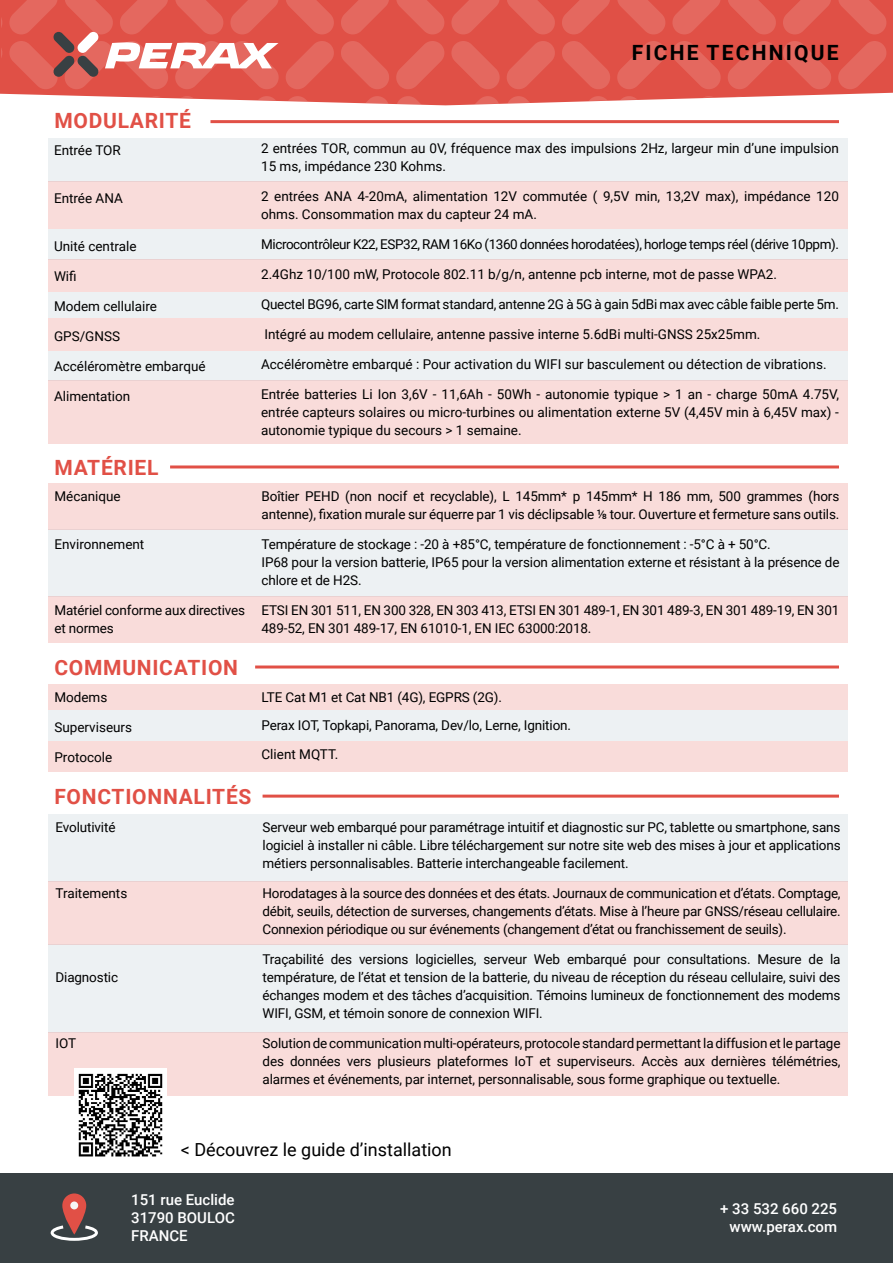
<style>
.page{position:relative;width:893px;height:1263px;background:#fff}
.page>*{position:absolute;margin:0;border:0;box-sizing:border-box;transform-origin:0 0}
.t1{font:700 21px "Roboto";letter-spacing:.035em;color:#e15046}
.t2{font:700 21px "Roboto";letter-spacing:.105em;color:#000}
.t3{font:18px "Roboto";color:#000}
.t4{font:500 15px/18px "Roboto";color:#fff;text-align:justify}
.t5{font:13.5px/18px "Roboto";letter-spacing:-.01em;color:#000}
.t6{font:13.5px "Roboto";letter-spacing:-.03em;color:#000}
</style>
<div class="page">
<div style="left:0;top:0;width:893px;height:96px;background:#e05046"></div>
<div style="left:48px;top:138px;width:800px;height:43px;background:#edf1f3"></div>
<div style="left:48px;top:229px;width:800px;height:30px;background:#edf1f3"></div>
<div style="left:48px;top:351px;width:800px;height:29px;background:#edf1f3"></div>
<div style="left:48px;top:292px;width:800px;height:26px;background:#edf1f3"></div>
<div style="left:48px;top:529px;width:800px;height:68px;background:#edf1f3"></div>
<div style="left:48px;top:483px;width:800px;height:46px;background:#f9dcda"></div>
<div style="left:48px;top:597px;width:800px;height:46px;background:#f9dcda"></div>
<div style="left:48px;top:181px;width:800px;height:48px;background:#f9dcda"></div>
<div style="left:48px;top:259px;width:800px;height:33px;background:#f9dcda"></div>
<div style="left:48px;top:318px;width:800px;height:33px;background:#f9dcda"></div>
<div style="left:48px;top:380px;width:800px;height:63px;background:#f9dcda"></div>
<div style="left:48px;top:685px;width:800px;height:25px;background:#f9dcda"></div>
<div style="left:48px;top:741px;width:800px;height:30px;background:#f9dcda"></div>
<div style="left:48px;top:710px;width:800px;height:31px;background:#edf1f3"></div>
<div style="left:48px;top:814px;width:800px;height:67px;background:#edf1f3"></div>
<div style="left:48px;top:944px;width:800px;height:89px;background:#edf1f3"></div>
<div style="left:48px;top:881px;width:800px;height:63px;background:#f9dcda"></div>
<div style="left:48px;top:1033px;width:800px;height:63px;background:#f9dcda"></div>
<hr style="left:210px;top:120px;width:629px;height:3px;background:#e15046">
<hr style="left:170px;top:465px;width:669px;height:3px;background:#e15046">
<hr style="left:255px;top:665px;width:584px;height:3px;background:#e15046">
<hr style="left:263px;top:795px;width:576px;height:3px;background:#e15046">
<div style="left:0;top:1174px;width:893px;height:89px;background:#384043"></div>
<svg style="left:62px;top:1193px;width:24px;height:41px"></svg>
<svg style="left:51px;top:1225px;width:47px;height:16px"></svg>
<div style="left:70px;top:1201px;width:8px;height:8px;background:#f6f6f6;border-radius:50%"></div>
<img style="left:74px;top:1069px;width:92px;height:88px">
<svg style="left:89px;top:96px;width:687px;height:9px"></svg>
<svg style="left:1px;top:0;width:887px;height:89px"></svg>
<h1 class="t2" style="left:632px;top:38px;width:208px">FICHE TECHNIQUE</h1>
<h1 class="t1" style="left:54px;top:106px;width:138px">MODULARITÉ</h1>
<p class="t5" style="left:54px;top:140px;width:68px">Entrée TOR</p>
<p class="t5" style="left:54px;top:188px;width:70px">Entrée ANA</p>
<p class="t5" style="left:54px;top:236px;width:84px">Unité centrale</p>
<p class="t5" style="left:54px;top:266px;width:24px">Wifi</p>
<p class="t5" style="left:54px;top:296px;width:105px">Modem cellulaire</p>
<p class="t5" style="left:54px;top:326px;width:68px">GPS/GNSS</p>
<p class="t5" style="left:54px;top:356px;width:153px">Accéléromètre embarqué</p>
<p class="t5" style="left:54px;top:386px;width:78px">Alimentation</p>
<h1 class="t1" style="left:54px;top:453px;width:106px">MATÉRIEL</h1>
<p class="t5" style="left:54px;top:487px;width:68px">Mécanique</p>
<p class="t5" style="left:54px;top:535px;width:91px">Environnement</p>
<p class="t5" style="left:54px;top:601px;width:192px">Matériel conforme aux directives et normes</p>
<h1 class="t1" style="left:54px;top:653px;width:185px">COMMUNICATION</h1>
<p class="t5" style="left:54px;top:688px;width:55px">Modems</p>
<p class="t5" style="left:54px;top:718px;width:79px">Superviseurs</p>
<p class="t5" style="left:54px;top:748px;width:59px">Protocole</p>
<h1 class="t1" style="left:54px;top:782px;width:199px">FONCTIONNALITÉS</h1>
<p class="t5" style="left:55px;top:818px;width:62px">Evolutivité</p>
<p class="t5" style="left:55px;top:884px;width:73px">Traitements</p>
<p class="t5" style="left:55px;top:968px;width:64px">Diagnostic</p>
<p class="t5" style="left:55px;top:1034px;width:22px">IOT</p>
<p class="t5" style="left:261px;top:139px;width:579px">2 entrées TOR, commun au 0V, fréquence max des impulsions 2Hz, largeur min d’une impulsion<br>15 ms, impédance 230 Kohms.</p>
<p class="t5" style="left:261px;top:187px;width:579px">2 entrées ANA 4-20mA, alimentation 12V commutée ( 9,5V min, 13,2V max), impédance 120 ohms. Consommation max du capteur 24 mA.</p>
<p class="t6" style="left:261px;top:235px;width:579px">Microcontrôleur K22, ESP32, RAM 16Ko (1360 données horodatées), horloge temps réel (dérive 10ppm).</p>
<p class="t5" style="left:261px;top:265px;width:517px">2.4Ghz 10/100 mW, Protocole 802.11 b/g/n, antenne pcb interne, mot de passe WPA2.</p>
<p class="t5" style="left:261px;top:295px;width:579px">Quectel BG96, carte SIM format standard, antenne 2G à 5G à gain 5dBi max avec câble faible perte 5m.</p>
<p class="t5" style="left:264px;top:325px;width:497px">Intégré au modem cellulaire, antenne passive interne 5.6dBi multi-GNSS 25x25mm.</p>
<p class="t5" style="left:261px;top:355px;width:567px">Accéléromètre embarqué : Pour activation du WIFI sur basculement ou détection de vibrations.</p>
<p class="t5" style="left:261px;top:385px;width:579px;text-align:justify">Entrée batteries Li Ion 3,6V - 11,6Ah - 50Wh - autonomie typique &gt; 1 an - charge 50mA 4.75V, entrée capteurs solaires ou micro-turbines ou alimentation externe 5V (4,45V min à 6,45V max) - autonomie typique du secours &gt; 1 semaine.</p>
<p class="t5" style="left:261px;top:487px;width:579px">Boîtier PEHD (non nocif et recyclable), L 145mm* p 145mm* H 186 mm, 500 grammes (hors antenne), fixation murale sur équerre par 1 vis déclipsable ⅛ tour. Ouverture et fermeture sans outils.</p>
<p class="t5" style="left:261px;top:535px;width:579px">Température de stockage : -20 à +85°C, température de fonctionnement : -5°C à + 50°C.<br>IP68 pour la version batterie, IP65 pour la version alimentation externe et résistant à la présence de chlore et de H2S.</p>
<p class="t5" style="left:261px;top:601px;width:579px">ETSI EN 301 511, EN 300 328, EN 303 413, ETSI EN 301 489-1, EN 301 489-3, EN 301 489-19, EN 301<br>489‐52, EN 301 489-17, EN 61010-1, EN IEC 63000:2018.</p>
<p class="t5" style="left:261px;top:682px;width:311px;line-height:28.5px">LTE Cat M1 et Cat NB1 (4G), EGPRS (2G).<br>Perax IOT, Topkapi, Panorama, Dev/lo, Lerne, Ignition.<br>Client MQTT.</p>
<p class="t5" style="left:263px;top:818px;width:580px;text-align:justify">Serveur web embarqué pour paramétrage intuitif et diagnostic sur PC, tablette ou smartphone, sans logiciel à installer ni câble. Libre téléchargement sur notre site web des mises à jour et applications métiers personnalisables. Batterie interchangeable facilement.</p>
<p class="t5" style="left:263px;top:884px;width:579px;text-align:justify">Horodatages à la source des données et des états. Journaux de communication et d’états. Comptage, débit, seuils, détection de surverses, changements d’états. Mise à l’heure par GNSS/réseau cellulaire.<br>Connexion périodique ou sur événements (changement d’état ou franchissement de seuils).</p>
<p class="t5" style="left:263px;top:950px;width:579px;text-align:justify">Traçabilité des versions logicielles, serveur Web embarqué pour consultations. Mesure de la température, de l’état et tension de la batterie, du niveau de réception du réseau cellulaire, suivi des échanges modem et des tâches d’acquisition. Témoins lumineux de fonctionnement des modems WIFI, GSM, et témoin sonore de connexion WIFI.</p>
<p class="t5" style="left:263px;top:1034px;width:579px;text-align:justify">Solution de communication multi-opérateurs, protocole standard permettant la diffusion et le partage des données vers plusieurs plateformes IoT et superviseurs. Accès aux dernières télémétries, alarmes et événements, par internet, personnalisable, sous forme graphique ou textuelle.</p>
<h2 class="t3" style="left:181px;top:1137px;width:273px">&lt; Découvrez le guide d’installation</h2>
<p class="t4" style="left:131px;top:1190px;width:105px">151 rue Euclide 31790 BOULOC FRANCE</p>
<p class="t4" style="left:720px;top:1199px;width:119px;text-align:right">+ 33 532 660 225 www.perax.com</p>
</div>
